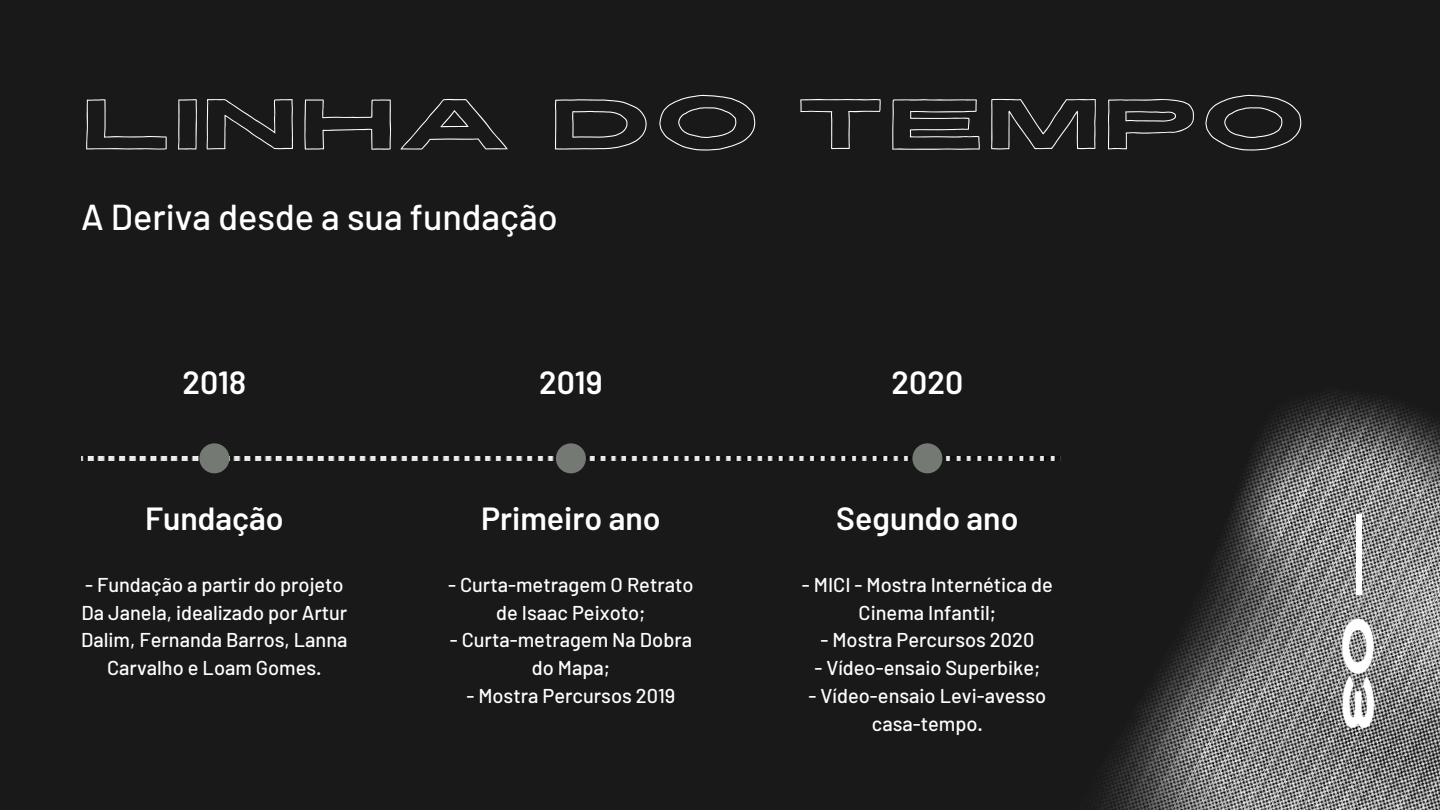
<style>
.page{position:relative;width:1440px;height:810px;background:#191919}
.page>*{position:absolute;margin:0;border:0;box-sizing:border-box;transform-origin:0 0}
.t1{font:72px "Revive 80 Wide Outline";color:#fff}
.t2{font:expanded 42px "Revive 80";color:#fff}
.t3{font:500 36px "Barlow";color:#fff}
.t4{font:600 32px "Barlow";color:#fff}
.t5{font:500 20px/27.8px "Barlow";color:#fff;text-align:center}
</style>
<div class="page">
<img style="left:1008px;top:392px;width:432px;height:418px">
<img style="left:81px;top:456px;width:979px;height:4px">
<div style="left:199px;top:443px;width:30px;height:30px;background:#747a73;border-radius:50%"></div>
<div style="left:556px;top:443px;width:30px;height:30px;background:#747a73;border-radius:50%"></div>
<div style="left:912px;top:443px;width:30px;height:30px;background:#747a73;border-radius:50%"></div>
<div style="left:1356px;top:514px;width:6px;height:81px;background:#fff"></div>
<h1 class="t1" style="left:81px;top:72px;width:1226px">LINHA DO TEMPO</h1>
<h3 class="t3" style="left:81px;top:194px;width:478px">A Deriva desde a sua fundação</h3>
<h3 class="t4" style="left:183px;top:362px;width:65px">2018</h3>
<h3 class="t4" style="left:539px;top:362px;width:65px">2019</h3>
<h3 class="t4" style="left:892px;top:362px;width:73px">2020</h3>
<h3 class="t4" style="left:145px;top:498px;width:140px">Fundação</h3>
<h3 class="t4" style="left:481px;top:498px;width:181px">Primeiro ano</h3>
<h3 class="t4" style="left:836px;top:498px;width:184px">Segundo ano</h3>
<p class="t5" style="left:81px;top:570px;width:268px">- Fundação a partir do projeto<br>Da Janela, idealizado por Artur<br>Dalim, Fernanda Barros, Lanna<br>Carvalho e Loam Gomes.</p>
<p class="t5" style="left:448px;top:570px;width:247px">- Curta-metragem O Retrato de Isaac Peixoto;</p>
<p class="t5" style="left:450px;top:626px;width:244px">- Curta-metragem Na Dobra do Mapa;</p>
<p class="t5" style="left:466px;top:681px;width:210px">- Mostra Percursos 2019</p>
<p class="t5" style="left:802px;top:570px;width:252px">- MICI - Mostra Internética de<br>Cinema Infantil;</p>
<p class="t5" style="left:820px;top:626px;width:215px">- Mostra Percursos 2020</p>
<p class="t5" style="left:814px;top:653px;width:228px">- Vídeo-ensaio Superbike;</p>
<p class="t5" style="left:809px;top:681px;width:239px">- Vídeo-ensaio Levi-avesso casa-tempo.</p>
<h2 class="t2" style="left:1391px;top:616px;width:117px;rotate:90deg">03</h2>
</div>
